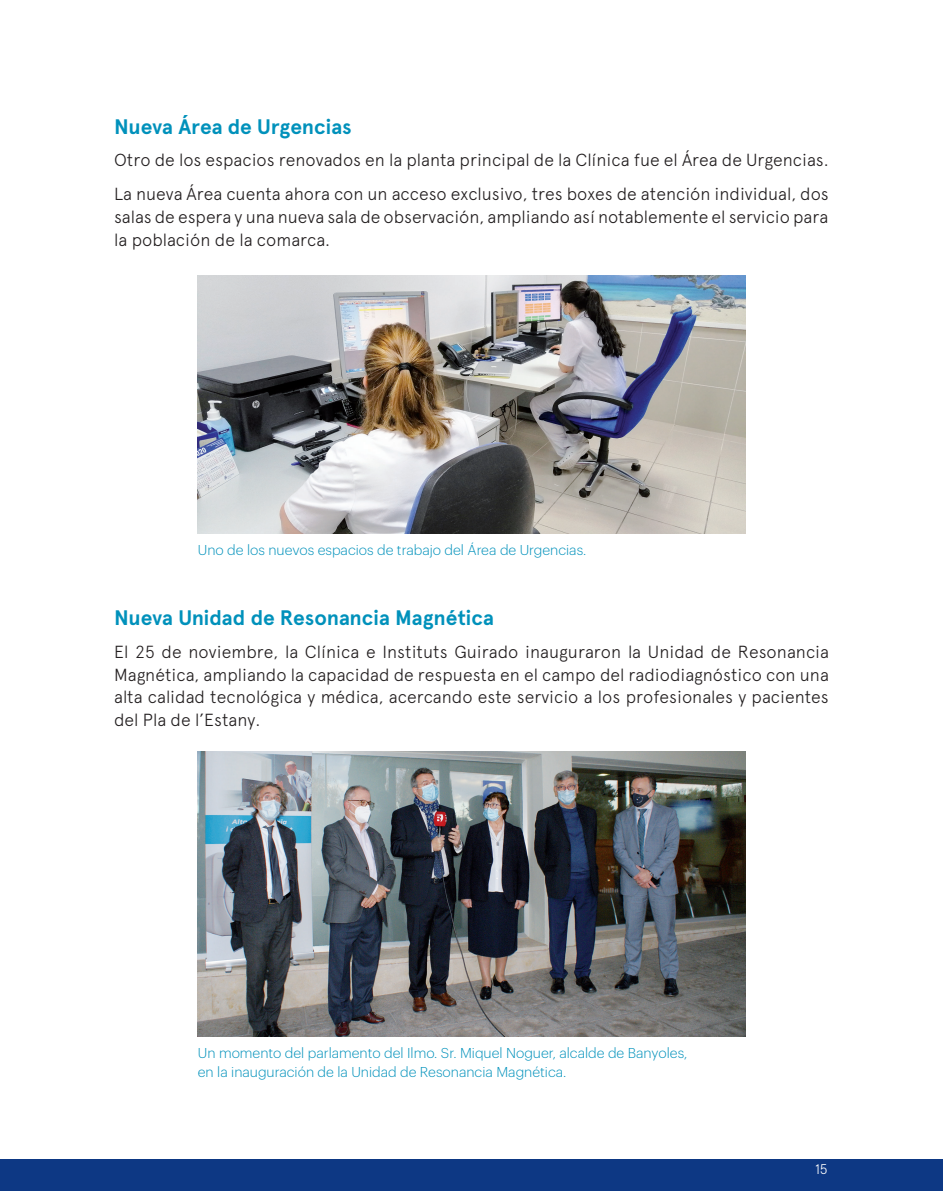
<style>
.page{position:relative;width:943px;height:1191px;background:#fff}
.page>*{position:absolute;margin:0;border:0;box-sizing:border-box;transform-origin:0 0}
.t1{font:700 21px "Apercu";letter-spacing:-.005em;color:#0091bb}
.t2{font:300 17.5px/22.8px "Apercu";color:#231f20}
.t3{font:300 14px/19.2px "Graphik";color:#0091bb}
.t4{font:300 14px "Apercu";color:#fff}
</style>
<div class="page">
<img style="left:198px;top:275px;width:547px;height:258px">
<img style="left:198px;top:752px;width:547px;height:284px">
<div style="left:0;top:1159px;width:943px;height:32px;background:#0d3884"></div>
<p class="t1" style="left:114px;top:113px;width:239px">Nueva Área de Urgencias</p>
<p class="t2" style="left:114px;top:143px;width:716px;line-height:34.1px">Otro de los espacios renovados en la planta principal de la Clínica fue el Área de Urgencias.<br>La nueva Área cuenta ahora con un acceso exclusivo, tres boxes de atención individual, dos</p>
<p class="t2" style="left:114px;top:205px;width:715px">salas de espera y una nueva sala de observación, ampliando así notablemente el servicio para la población de la comarca.</p>
<p class="t3" style="left:198px;top:539px;width:390px">Uno de los nuevos espacios de trabajo del Área de Urgencias.</p>
<p class="t1" style="left:114px;top:605px;width:381px">Nueva Unidad de Resonancia Magnética</p>
<p class="t2" style="left:114px;top:640px;width:716px;text-align:justify">El 25 de noviembre, la Clínica e Instituts Guirado inauguraron la Unidad de Resonancia Magnética, ampliando la capacidad de respuesta en el campo del radiodiagnóstico con una alta calidad tecnológica y médica, acercando este servicio a los profesionales y pacientes del Pla de l’Estany.</p>
<p class="t3" style="left:198px;top:1041px;width:491px">Un momento del parlamento del Ilmo. Sr. Miquel Noguer, alcalde de Banyoles, en la inauguración de la Unidad de Resonancia Magnética.</p>
<p class="t4" style="left:815px;top:1160px;width:14px">15</p>
</div>
